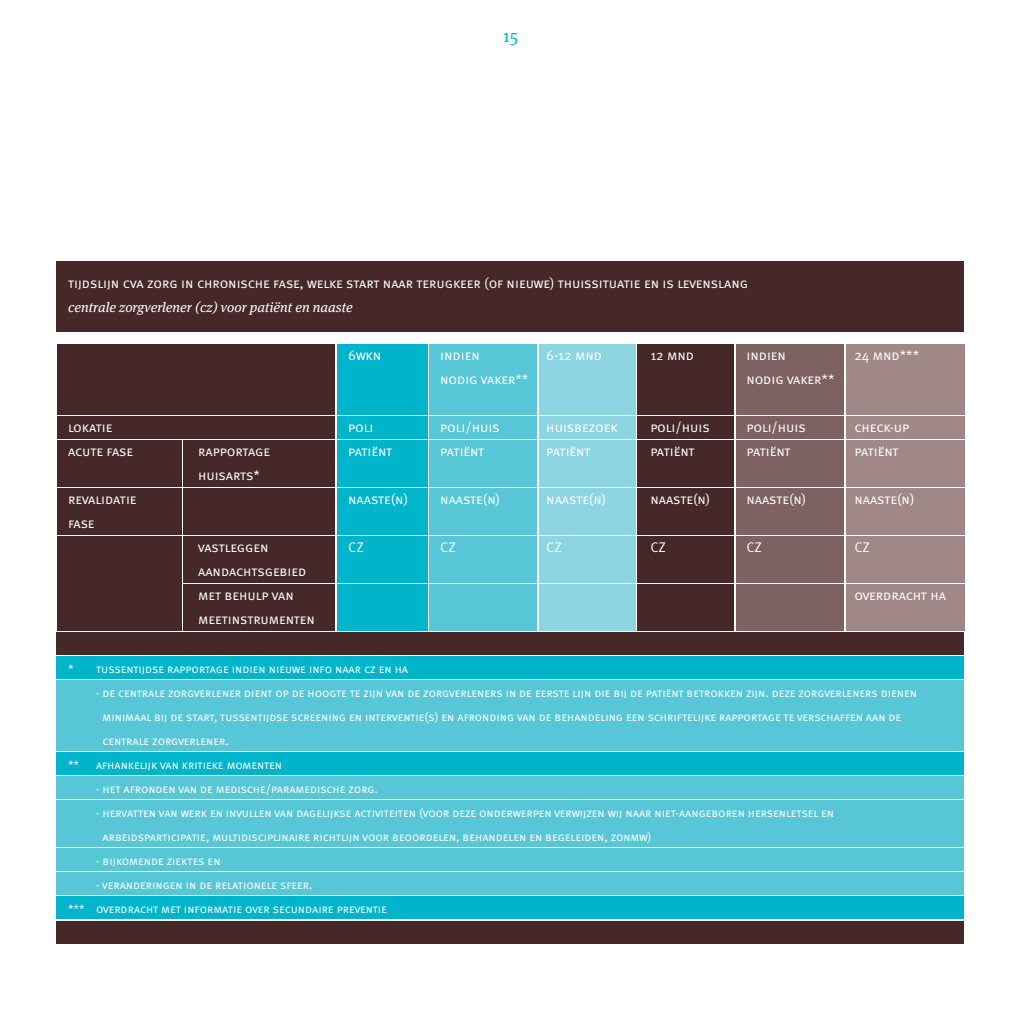
<style>
.page{position:relative;width:1021px;height:1021px;background:#fff}
.page>*{position:absolute;margin:0;border:0;box-sizing:border-box;transform-origin:0 0}
.t1{font:18px "Meta Serif OT";color:#00b5cb}
.t2{font:14px/24px "Meta Normal Caps";color:#fff}
.t3{font:italic 14px "Meta Serif OT";color:#fff}
.t4{font:14px "Meta Normal Caps";letter-spacing:-.02em;color:#fff}
.t5{font:12px/24px "Meta Normal Caps";color:#fff}
</style>
<div class="page">
<div style="left:183px;top:536px;width:151px;height:47px;background:#472829"></div>
<div style="left:57px;top:261px;width:907px;height:70px;background:#472829"></div>
<div style="left:57px;top:344px;width:277px;height:71px;background:#472829"></div>
<div style="left:336px;top:344px;width:91px;height:71px;background:#00b5cb"></div>
<div style="left:429px;top:344px;width:108px;height:71px;background:#57c7d8"></div>
<div style="left:539px;top:344px;width:96px;height:71px;background:#8dd5e2"></div>
<div style="left:637px;top:344px;width:97px;height:71px;background:#472829"></div>
<div style="left:736px;top:344px;width:107px;height:71px;background:#7e6262"></div>
<div style="left:845px;top:344px;width:119px;height:71px;background:#a08887"></div>
<div style="left:57px;top:416px;width:277px;height:23px;background:#472829"></div>
<div style="left:336px;top:416px;width:91px;height:23px;background:#00b5cb"></div>
<div style="left:429px;top:416px;width:108px;height:23px;background:#57c7d8"></div>
<div style="left:539px;top:416px;width:96px;height:23px;background:#8dd5e2"></div>
<div style="left:637px;top:416px;width:97px;height:23px;background:#472829"></div>
<div style="left:736px;top:416px;width:107px;height:23px;background:#7e6262"></div>
<div style="left:845px;top:416px;width:119px;height:23px;background:#a08887"></div>
<div style="left:57px;top:440px;width:124px;height:47px;background:#472829"></div>
<div style="left:183px;top:440px;width:151px;height:47px;background:#472829"></div>
<div style="left:336px;top:440px;width:91px;height:47px;background:#00b5cb"></div>
<div style="left:429px;top:440px;width:108px;height:47px;background:#57c7d8"></div>
<div style="left:539px;top:440px;width:96px;height:47px;background:#8dd5e2"></div>
<div style="left:637px;top:440px;width:97px;height:47px;background:#472829"></div>
<div style="left:736px;top:440px;width:107px;height:47px;background:#7e6262"></div>
<div style="left:845px;top:440px;width:119px;height:47px;background:#a08887"></div>
<div style="left:57px;top:488px;width:124px;height:47px;background:#472829"></div>
<div style="left:183px;top:488px;width:151px;height:47px;background:#472829"></div>
<div style="left:336px;top:488px;width:91px;height:47px;background:#00b5cb"></div>
<div style="left:429px;top:488px;width:108px;height:47px;background:#57c7d8"></div>
<div style="left:539px;top:488px;width:96px;height:47px;background:#8dd5e2"></div>
<div style="left:637px;top:488px;width:97px;height:47px;background:#472829"></div>
<div style="left:736px;top:488px;width:107px;height:47px;background:#7e6262"></div>
<div style="left:845px;top:488px;width:119px;height:47px;background:#a08887"></div>
<div style="left:57px;top:536px;width:124px;height:95px;background:#472829"></div>
<div style="left:336px;top:536px;width:91px;height:47px;background:#00b5cb"></div>
<div style="left:429px;top:536px;width:108px;height:47px;background:#57c7d8"></div>
<div style="left:539px;top:536px;width:96px;height:47px;background:#8dd5e2"></div>
<div style="left:637px;top:536px;width:97px;height:47px;background:#472829"></div>
<div style="left:736px;top:536px;width:107px;height:47px;background:#7e6262"></div>
<div style="left:845px;top:536px;width:119px;height:47px;background:#a08887"></div>
<div style="left:183px;top:584px;width:151px;height:47px;background:#472829"></div>
<div style="left:336px;top:584px;width:91px;height:47px;background:#00b5cb"></div>
<div style="left:429px;top:584px;width:108px;height:47px;background:#57c7d8"></div>
<div style="left:539px;top:584px;width:96px;height:47px;background:#8dd5e2"></div>
<div style="left:637px;top:584px;width:97px;height:47px;background:#472829"></div>
<div style="left:736px;top:584px;width:107px;height:47px;background:#7e6262"></div>
<div style="left:845px;top:584px;width:119px;height:47px;background:#a08887"></div>
<div style="left:57px;top:632px;width:907px;height:23px;background:#472829"></div>
<div style="left:57px;top:656px;width:907px;height:23px;background:#00b5cb"></div>
<div style="left:57px;top:680px;width:907px;height:71px;background:#57c7d8"></div>
<div style="left:57px;top:752px;width:907px;height:23px;background:#00b5cb"></div>
<div style="left:57px;top:776px;width:907px;height:23px;background:#57c7d8"></div>
<div style="left:57px;top:800px;width:907px;height:47px;background:#57c7d8"></div>
<div style="left:57px;top:848px;width:907px;height:23px;background:#57c7d8"></div>
<div style="left:57px;top:872px;width:907px;height:23px;background:#57c7d8"></div>
<div style="left:57px;top:896px;width:907px;height:23px;background:#00b5cb"></div>
<div style="left:57px;top:920px;width:907px;height:23px;background:#472829"></div>
<h1 class="t1" style="left:503px;top:26px;width:17px">15</h1>
<p class="t2" style="left:68px;top:271px;width:681px">tijdslijn cva zorg in chronische fase, welke start naar terugkeer (of nieuwe) thuissituatie en is levenslang</p>
<p class="t3" style="left:68px;top:299px;width:286px">centrale zorgverlener (cz) voor patiënt en naaste</p>
<p class="t2" style="left:348px;top:343px;width:34px">6wkn</p>
<p class="t2" style="left:440px;top:343px;width:41px">indien</p>
<p class="t2" style="left:546px;top:343px;width:57px">6-12 mnd</p>
<p class="t2" style="left:650px;top:343px;width:45px">12 mnd</p>
<p class="t2" style="left:746px;top:343px;width:41px">indien</p>
<p class="t2" style="left:854px;top:343px;width:66px">24 mnd***</p>
<p class="t2" style="left:440px;top:367px;width:90px">nodig vaker**</p>
<p class="t2" style="left:746px;top:367px;width:90px">nodig vaker**</p>
<p class="t2" style="left:68px;top:415px;width:46px">lokatie</p>
<p class="t2" style="left:348px;top:415px;width:27px">poli</p>
<p class="t2" style="left:440px;top:415px;width:61px">poli/huis</p>
<p class="t2" style="left:546px;top:415px;width:73px">huisbezoek</p>
<p class="t2" style="left:650px;top:415px;width:61px">poli/huis</p>
<p class="t2" style="left:746px;top:415px;width:61px">poli/huis</p>
<p class="t2" style="left:854px;top:415px;width:56px">check-up</p>
<p class="t2" style="left:68px;top:439px;width:67px">acute fase</p>
<p class="t2" style="left:198px;top:439px;width:73px">rapportage</p>
<p class="t4" style="left:348px;top:443px;width:46px">patiënt</p>
<p class="t4" style="left:440px;top:443px;width:46px">patiënt</p>
<p class="t4" style="left:546px;top:443px;width:46px">patiënt</p>
<p class="t4" style="left:650px;top:443px;width:46px">patiënt</p>
<p class="t4" style="left:746px;top:443px;width:46px">patiënt</p>
<p class="t4" style="left:854px;top:443px;width:46px">patiënt</p>
<p class="t2" style="left:198px;top:463px;width:63px">huisarts*</p>
<p class="t2" style="left:68px;top:487px;width:70px">revalidatie</p>
<p class="t2" style="left:348px;top:487px;width:61px">naaste(n)</p>
<p class="t2" style="left:440px;top:487px;width:61px">naaste(n)</p>
<p class="t2" style="left:546px;top:487px;width:61px">naaste(n)</p>
<p class="t2" style="left:650px;top:487px;width:61px">naaste(n)</p>
<p class="t2" style="left:746px;top:487px;width:61px">naaste(n)</p>
<p class="t2" style="left:854px;top:487px;width:61px">naaste(n)</p>
<p class="t2" style="left:68px;top:511px;width:28px">fase</p>
<p class="t2" style="left:198px;top:535px;width:72px">vastleggen</p>
<p class="t2" style="left:348px;top:535px;width:17px">CZ</p>
<p class="t2" style="left:440px;top:535px;width:17px">CZ</p>
<p class="t2" style="left:546px;top:535px;width:17px">CZ</p>
<p class="t2" style="left:650px;top:535px;width:17px">CZ</p>
<p class="t2" style="left:746px;top:535px;width:17px">CZ</p>
<p class="t2" style="left:854px;top:535px;width:17px">CZ</p>
<p class="t2" style="left:198px;top:559px;width:110px">aandachtsgebied met behulp van</p>
<p class="t2" style="left:854px;top:583px;width:93px">overdracht ha</p>
<p class="t2" style="left:198px;top:607px;width:118px">meetinstrumenten</p>
<p class="t5" style="left:68px;top:656px;width:341px">* tussentijdse rapportage indien nieuwe info naar cz en ha</p>
<p class="t5" style="left:103px;top:680px;width:816px;text-indent:-6px">- de centrale zorgverlener dient op de hoogte te zijn van de zorgverleners in de eerste lijn die bij de patiënt betrokken zijn. deze zorgverleners dienen minimaal bij de start, tussentijdse screening en interventie(s) en afronding van de behandeling een schriftelijke rapportage te verschaffen aan de centrale zorgverlener.</p>
<p class="t5" style="left:68px;top:752px;width:13px">**</p>
<p class="t5" style="left:96px;top:752px;width:188px">afhankelijk van kritieke momenten</p>
<p class="t5" style="left:96px;top:776px;width:283px">- het afronden van de medische/paramedische zorg.</p>
<p class="t5" style="left:103px;top:800px;width:733px;text-indent:-6px">- hervatten van werk en invullen van dagelijkse activiteiten (voor deze onderwerpen verwijzen wij naar niet-aangeboren hersenletsel en arbeidsparticipatie, multidisciplinaire richtlijn voor beoordelen, behandelen en begeleiden, zonmw)</p>
<p class="t5" style="left:96px;top:848px;width:126px">- bijkomende ziektes en</p>
<p class="t5" style="left:68px;top:872px;width:320px;text-indent:28px">- veranderingen in de relationele sfeer.<br>*** overdracht met informatie over secundaire preventie</p>
</div>
